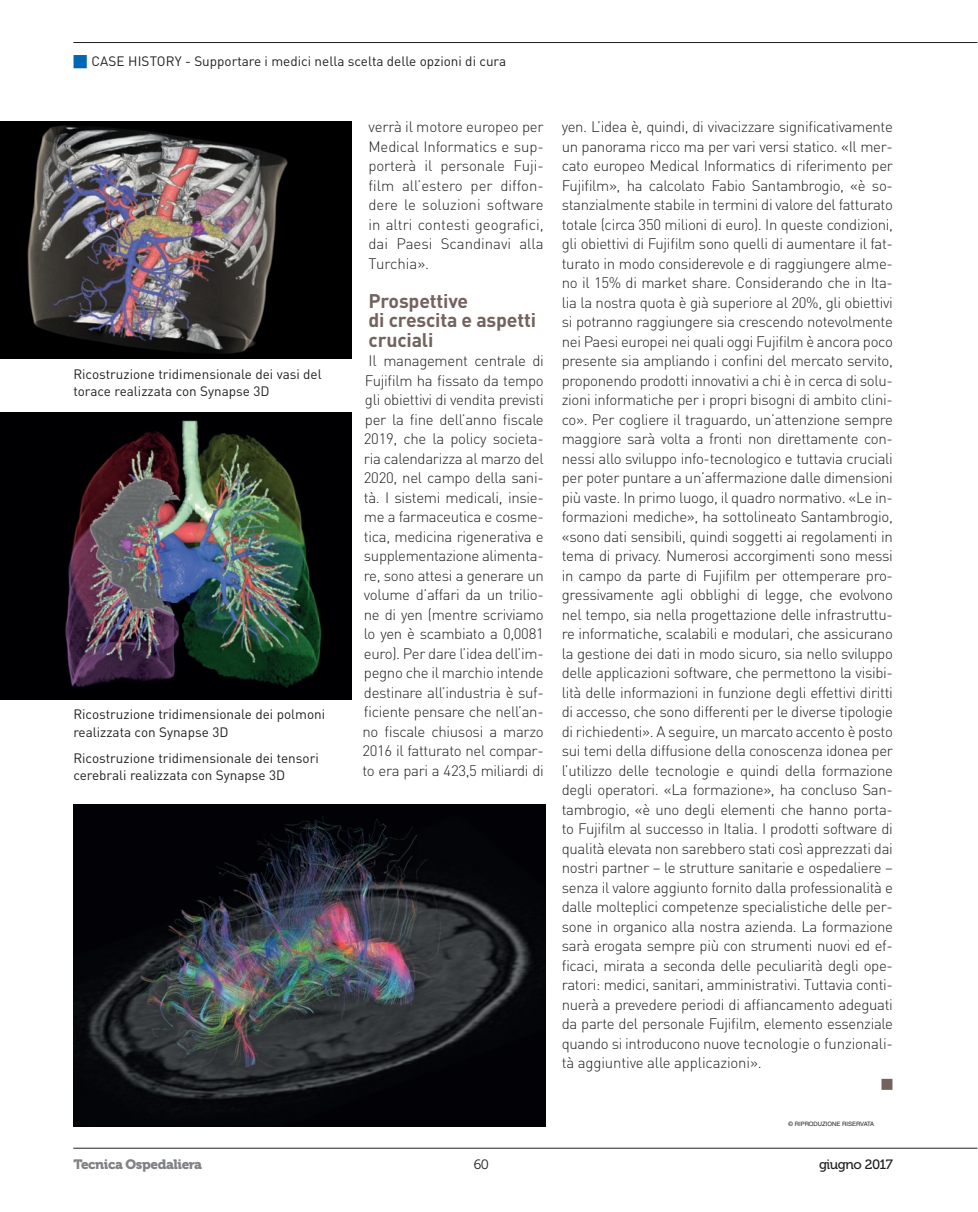
<style>
.page{position:relative;width:978px;height:1212px;background:#fff}
.page>*{position:absolute;margin:0;border:0;box-sizing:border-box;transform-origin:0 0}
.t1{font:700 19.5px/19.5px "DIN Pro";letter-spacing:-.01em;color:#74625e}
.t2{font:300 15px/19.5px "DIN Pro";letter-spacing:-.02em;color:#231f20;text-align:justify}
.t3{font:15px "Zapf Dingbats";color:#74625e}
.t4{font:13.5px/17.2px "DIN Pro";color:#231f20}
.t5{font:13.5px "DINOT";color:#231f20}
.t6{font:13.5px "Museo 900";letter-spacing:-.03em;color:#808285}
.t7{font:13.5px "Museo 500";letter-spacing:-.03em;color:#231f20}
.t8{font:13.5px "Museo 300";color:#231f20}
.t9{font:6px "Helvetica LT Std";color:#231f20}
.s1{color:#0166b3}
</style>
<div class="page">
<hr style="left:73px;top:1148px;width:904px;height:1px;background:#231f20">
<hr style="left:73px;top:42px;width:904px;height:1px;background:#231f20">
<img style="left:0;top:121px;width:352px;height:237px">
<img style="left:0;top:412px;width:351px;height:287px">
<img style="left:74px;top:805px;width:472px;height:322px">
<p class="t5" style="left:73px;top:52px;width:434px"><span class="s1">■</span> CASE HISTORY - Supportare i medici nella scelta delle opzioni di cura</p>
<p class="t4" style="left:73px;top:365px;width:250px">Ricostruzione tridimensionale dei vasi del torace realizzata con Synapse 3D</p>
<p class="t4" style="left:73px;top:705px;width:253px">Ricostruzione tridimensionale dei polmoni realizzata con Synapse 3D</p>
<p class="t4" style="left:73px;top:749px;width:247px">Ricostruzione tridimensionale dei tensori cerebrali realizzata con Synapse 3D</p>
<p class="t2" style="left:369px;top:116px;width:177px">verrà il motore europeo per Medical Informatics e sup&shy;porterà il personale Fuji&shy;film all’estero per diffon&shy;dere le soluzioni software in altri contesti geografici, dai Paesi Scandinavi alla Turchia».</p>
<h1 class="t1" style="left:369px;top:290px;width:169px">Prospettive<br>di crescita e aspetti cruciali</h1>
<p class="t2" style="left:362px;top:350px;width:183px;text-align:center">Il management centrale di<br>Fujifilm ha fissato da tempo gli obiettivi di vendita previsti per la fine dell’anno fiscale<br>2019, che la policy societa&shy;ria calendarizza al marzo del<br>2020, nel campo della sani&shy;tà. I sistemi medicali, insie&shy;me a farmaceutica e cosme&shy;tica, medicina rigenerativa e supplementazione alimenta&shy;re, sono attesi a generare un volume d’affari da un trilio&shy;ne di yen (mentre scriviamo lo yen è scambiato a 0,0081 euro). Per dare l’idea dell’im&shy;pegno che il marchio intende destinare all’industria è suf&shy;ficiente pensare che nell’an&shy;no fiscale chiusosi a marzo<br>2016 il fatturato nel compar&shy;to era pari a 423,5 miliardi di</p>
<p class="t2" style="left:562px;top:116px;width:333px">yen. L’idea è, quindi, di vivacizzare significativamente un panorama ricco ma per vari versi statico. «Il mer&shy;cato europeo Medical Informatics di riferimento per Fujifilm», ha calcolato Fabio Santambrogio, «è so&shy;stanzialmente stabile in termini di valore del fatturato totale (circa 350 milioni di euro). In queste condizioni, gli obiettivi di Fujifilm sono quelli di aumentare il fat&shy;turato in modo considerevole e di raggiungere alme&shy;no il 15% di market share. Considerando che in Ita&shy;lia la nostra quota è già superiore al 20%, gli obiettivi si potranno raggiungere sia crescendo notevolmente nei Paesi europei nei quali oggi Fujifilm è ancora poco presente sia ampliando i confini del mercato servito, proponendo prodotti innovativi a chi è in cerca di solu&shy;zioni informatiche per i propri bisogni di ambito clini&shy;co». Per cogliere il traguardo, un’attenzione sempre maggiore sarà volta a fronti non direttamente con&shy;nessi allo sviluppo info-tecnologico e tuttavia cruciali per poter puntare a un’affermazione dalle dimensioni più vaste. In primo luogo, il quadro normativo. «Le in&shy;formazioni mediche», ha sottolineato Santambrogio, «sono dati sensibili, quindi soggetti ai regolamenti in tema di privacy. Numerosi accorgimenti sono messi in campo da parte di Fujifilm per ottemperare pro&shy;gressivamente agli obblighi di legge, che evolvono nel tempo, sia nella progettazione delle infrastruttu&shy;re informatiche, scalabili e modulari, che assicurano la gestione dei dati in modo sicuro, sia nello sviluppo delle applicazioni software, che permettono la visibi&shy;lità delle informazioni in funzione degli effettivi diritti di accesso, che sono differenti per le diverse tipologie di richiedenti». A seguire, un marcato accento è posto sui temi della diffusione della conoscenza idonea per l’utilizzo delle tecnologie e quindi della formazione degli operatori. «La formazione», ha concluso San&shy;tambrogio, «è uno degli elementi che hanno porta&shy;to Fujifilm al successo in Italia. I prodotti software di qualità elevata non sarebbero stati così apprezzati dai nostri partner – le strutture sanitarie e ospedaliere – senza il valore aggiunto fornito dalla professionalità e dalle molteplici competenze specialistiche delle per&shy;sone in organico alla nostra azienda. La formazione sarà erogata sempre più con strumenti nuovi ed ef&shy;ficaci, mirata a seconda delle peculiarità degli ope&shy;ratori: medici, sanitari, amministrativi. Tuttavia conti&shy;nuerà a prevedere periodi di affiancamento adeguati da parte del personale Fujifilm, elemento essenziale quando si introducono nuove tecnologie o funzionali&shy;tà aggiuntive alle applicazioni».</p>
<p class="t3" style="left:882px;top:1076px;width:13px">■</p>
<p class="t9" style="left:789px;top:1121px;width:87px">© RIPRODUZIONE RISERVATA</p>
<p class="t6" style="left:73px;top:1157px;width:130px">Tecnica Ospedaliera</p>
<p class="t8" style="left:474px;top:1157px;width:17px">60</p>
<p class="t7" style="left:819px;top:1157px;width:75px">giugno 2017</p>
</div>
